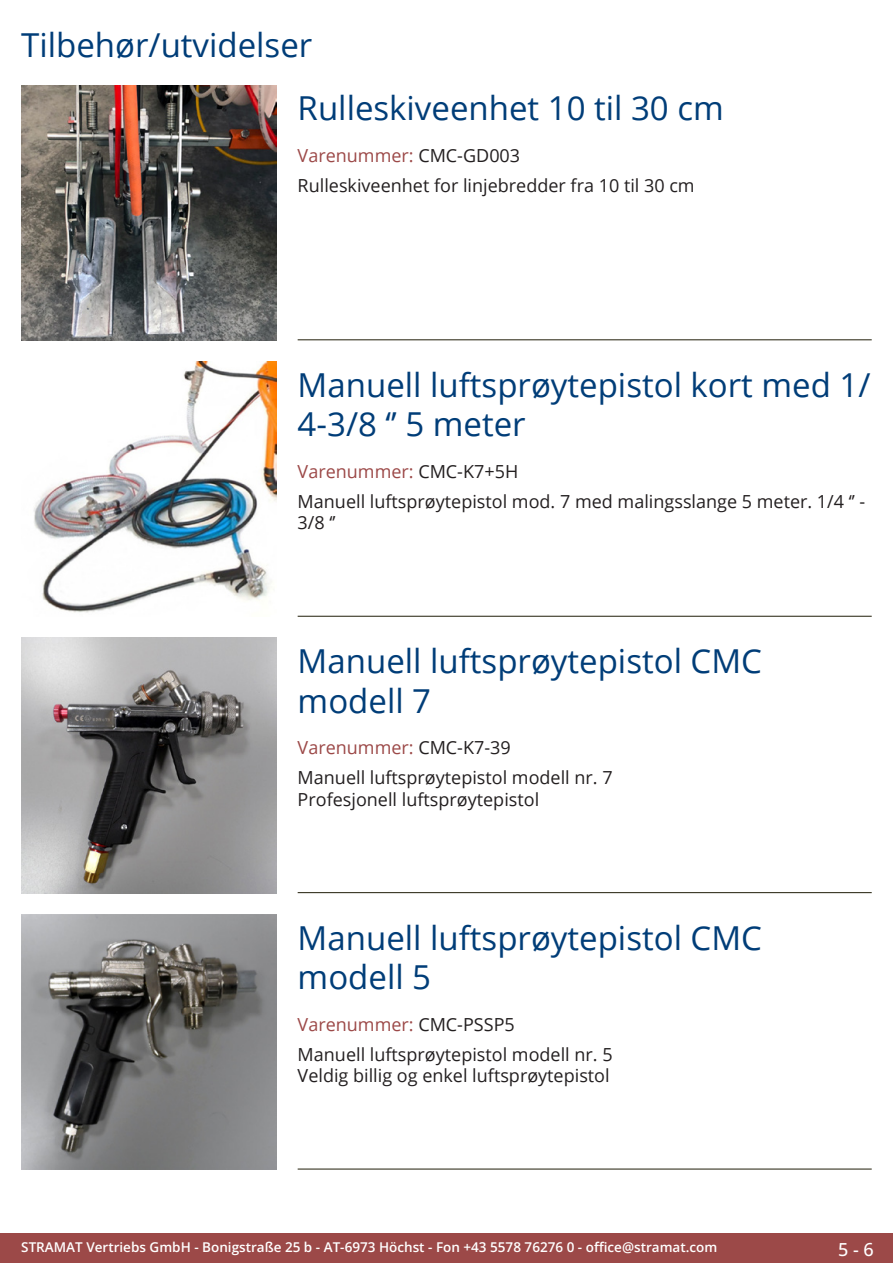
<style>
.page{position:relative;width:893px;height:1263px;background:#fff}
.page>*{position:absolute;margin:0;border:0;box-sizing:border-box;transform-origin:0 0}
.Produkttitel{font:33px/39.6px "Open Sans";color:#003d78}
.RastTitel{font:33px "Open Sans";color:#003d78}
.Beschreibung_Text{font:18px/21.6px "Open Sans";color:#231f20}
.TechDaten_Überschrif{font:18px "Open Sans";color:#9c4948}
.t1{font:500 18px "Open Sans";color:#fff}
.t2{font:600 13.5px "Open Sans";color:#fff}
.s1{color:#231f20}
</style>
<div class="page">
<div style="left:0;top:1233px;width:893px;height:30px;background:#9c4948"></div>
<hr style="left:298px;top:340px;width:574px;height:1px;background:#201d08">
<hr style="left:298px;top:616px;width:574px;height:1px;background:#201d08">
<hr style="left:298px;top:892px;width:574px;height:1px;background:#201d08">
<hr style="left:298px;top:1169px;width:574px;height:1px;background:#201d08">
<img style="left:21px;top:85px;width:255px;height:255px">
<img style="left:33px;top:361px;width:243px;height:252px">
<img style="left:21px;top:638px;width:255px;height:255px">
<img style="left:21px;top:914px;width:255px;height:255px">
<p class="RastTitel" style="left:21px;top:22px;width:293px">Tilbehør/utvidelser</p>
<p class="Produkttitel" style="left:298px;top:88px;width:428px">Rulleskiveenhet 10 til 30 cm</p>
<p class="TechDaten_Überschrif" style="left:298px;top:143px;width:224px">Varenummer: <span class="s1">CMC-GD003</span></p>
<p class="Beschreibung_Text" style="left:298px;top:174px;width:399px">Rulleskiveenhet for linjebredder fra 10 til 30 cm</p>
<p class="Produkttitel" style="left:298px;top:364px;width:574px">Manuell luftsprøytepistol kort med 1/<br>4-3/8 ‘’ 5 meter</p>
<p class="TechDaten_Überschrif" style="left:298px;top:459px;width:222px">Varenummer: <span class="s1">CMC-K7+5H</span></p>
<p class="Beschreibung_Text" style="left:298px;top:490px;width:569px">Manuell luftsprøytepistol mod. 7 med malingsslange 5 meter. 1/4 ‘’ -<br>3/8 ‘’</p>
<p class="Produkttitel" style="left:298px;top:640px;width:466px">Manuell luftsprøytepistol CMC modell 7</p>
<p class="TechDaten_Überschrif" style="left:298px;top:735px;width:215px">Varenummer: <span class="s1">CMC-K7-39</span></p>
<p class="Beschreibung_Text" style="left:298px;top:766px;width:317px">Manuell luftsprøytepistol modell nr. 7<br>Profesjonell luftsprøytepistol</p>
<p class="Produkttitel" style="left:298px;top:917px;width:466px">Manuell luftsprøytepistol CMC modell 5</p>
<p class="TechDaten_Überschrif" style="left:298px;top:1012px;width:219px">Varenummer: <span class="s1">CMC-PSSP5</span></p>
<p class="Beschreibung_Text" style="left:298px;top:1043px;width:317px">Manuell luftsprøytepistol modell nr. 5<br>Veldig billig og enkel luftsprøytepistol</p>
<p class="t2" style="left:21px;top:1238px;width:698px">STRAMAT Vertriebs GmbH - Bonigstraße 25 b - AT-6973 Höchst - Fon +43 5578 76276 0 - office@stramat.com</p>
<p class="t1" style="left:838px;top:1237px;width:37px">5 - 6</p>
</div>
